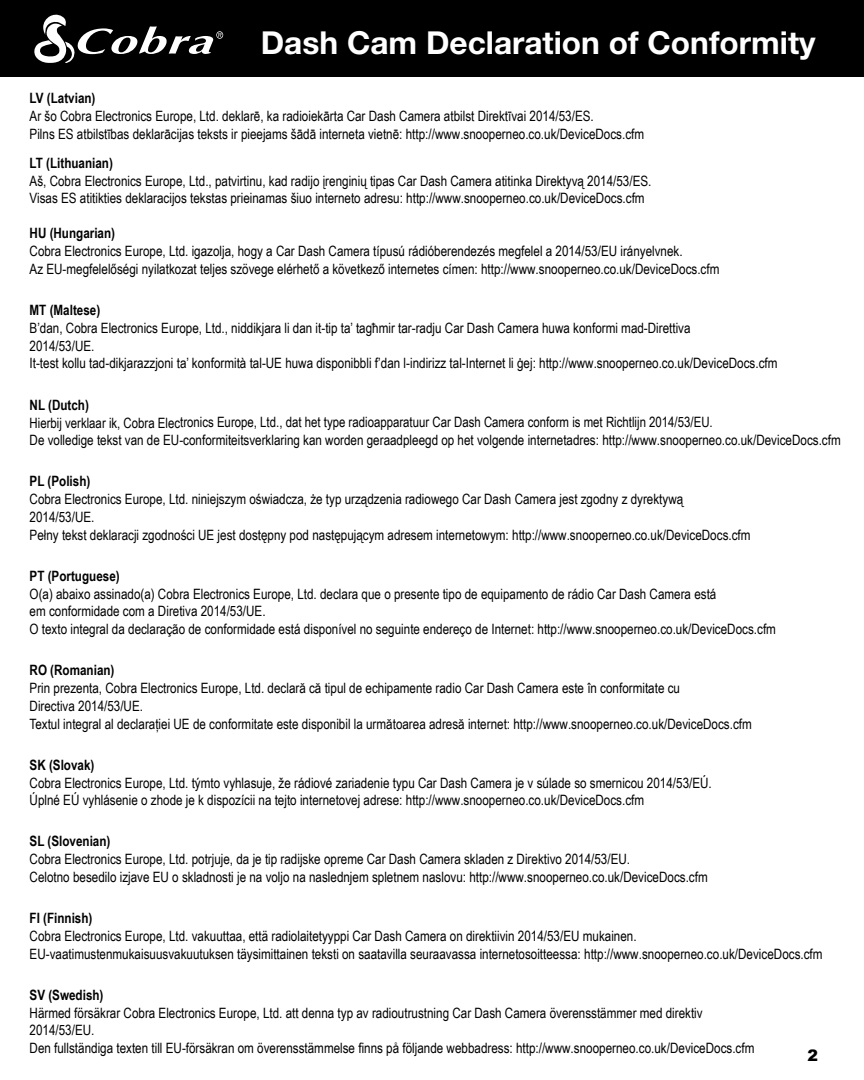
<style>
.page{position:relative;width:864px;height:1080px;background:#fff}
.page>*{position:absolute;margin:0;border:0;box-sizing:border-box;transform-origin:0 0}
.t1{font:700 31.5px "Helvetica Neue LT Std";color:#fff}
.t2{font:900 15.9px "Arial";color:#000}
.t3{font:14.1px/17.7px "Arial Narrow";color:#000}
.t4{font:700 14.1px "Arial Narrow";color:#000}
.s1{font-size:14.4px}
</style>
<div class="page">
<div style="left:0;top:0;width:864px;height:77px;background:#000"></div>
<svg style="left:34px;top:14px;width:189px;height:49px"></svg>
<h1 class="t1" style="left:261px;top:23px;width:556px">Dash Cam Declaration of Conformity</h1>
<p class="t4" style="left:30px;top:87px;width:67px">LV (Latvian)</p>
<p class="t3" style="left:30px;top:106px;width:616px">Ar šo Cobra Electronics Europe, Ltd. deklarē, ka radioiekārta Car Dash Camera atbilst Direktīvai 2014/53/ES.<br>Pilns ES atbilstības deklarācijas teksts ir pieejams šādā interneta vietnē: <span class="s1">http://www.snooperneo.co.uk/DeviceDocs.cfm</span></p>
<p class="t4" style="left:30px;top:152px;width:85px">LT (Lithuanian)</p>
<p class="t3" style="left:30px;top:171px;width:623px">Aš, Cobra Electronics Europe, Ltd., patvirtinu, kad radijo įrenginių tipas Car Dash Camera atitinka Direktyvą 2014/53/ES.<br>Visas ES atitikties deklaracijos tekstas prieinamas šiuo interneto adresu: <span class="s1">http://www.snooperneo.co.uk/DeviceDocs.cfm</span></p>
<p class="t4" style="left:30px;top:223px;width:87px">HU (Hungarian)</p>
<p class="t3" style="left:30px;top:242px;width:691px">Cobra Electronics Europe, Ltd. igazolja, hogy a Car Dash Camera típusú rádióberendezés megfelel a 2014/53/EU irányelvnek.<br>Az EU-megfelelőségi nyilatkozat teljes szövege elérhető a következő internetes címen: <span class="s1">http://www.snooperneo.co.uk/DeviceDocs.cfm</span></p>
<p class="t4" style="left:30px;top:299px;width:72px">MT (Maltese)</p>
<p class="t3" style="left:30px;top:319px;width:749px">B’dan, Cobra Electronics Europe, Ltd., niddikjara li dan it-tip ta’ tagħmir tar-radju Car Dash Camera huwa konformi mad-Direttiva<br>2014/53/UE.<br>It-test kollu tad-dikjarazzjoni ta’ konformità tal-UE huwa disponibbli f’dan l-indirizz tal-Internet li ġej: <span class="s1">http://www.snooperneo.co.uk/DeviceDocs.cfm</span></p>
<p class="t4" style="left:30px;top:394px;width:61px">NL (Dutch)</p>
<p class="t3" style="left:30px;top:413px;width:813px">Hierbij verklaar ik, Cobra Electronics Europe, Ltd., dat het type radioapparatuur Car Dash Camera conform is met Richtlijn 2014/53/EU.<br>De volledige tekst van de EU-conformiteitsverklaring kan worden geraadpleegd op het volgende internetadres: <span class="s1">http://www.snooperneo.co.uk/DeviceDocs.cfm</span></p>
<p class="t4" style="left:30px;top:471px;width:62px">PL (Polish)</p>
<p class="t3" style="left:30px;top:490px;width:723px">Cobra Electronics Europe, Ltd. niniejszym oświadcza, że typ urządzenia radiowego Car Dash Camera jest zgodny z dyrektywą<br>2014/53/UE.<br>Pełny tekst deklaracji zgodności UE jest dostępny pod następującym adresem internetowym: <span class="s1">http://www.snooperneo.co.uk/DeviceDocs.cfm</span></p>
<p class="t4" style="left:30px;top:565px;width:92px">PT (Portuguese)</p>
<p class="t3" style="left:30px;top:584px;width:748px">O(a) abaixo assinado(a) Cobra Electronics Europe, Ltd. declara que o presente tipo de equipamento de rádio Car Dash Camera está<br>em conformidade com a Diretiva 2014/53/UE.<br>O texto integral da declaração de conformidade está disponível no seguinte endereço de Internet: <span class="s1">http://www.snooperneo.co.uk/DeviceDocs.cfm</span></p>
<p class="t4" style="left:30px;top:660px;width:86px">RO (Romanian)</p>
<p class="t3" style="left:30px;top:679px;width:724px">Prin prezenta, Cobra Electronics Europe, Ltd. declară că tipul de echipamente radio Car Dash Camera este în conformitate cu<br>Directiva 2014/53/UE.<br>Textul integral al declarației UE de conformitate este disponibil la următoarea adresă internet: <span class="s1">http://www.snooperneo.co.uk/DeviceDocs.cfm</span></p>
<p class="t4" style="left:30px;top:754px;width:66px">SK (Slovak)</p>
<p class="t3" style="left:30px;top:773px;width:684px">Cobra Electronics Europe, Ltd. týmto vyhlasuje, že rádiové zariadenie typu Car Dash Camera je v súlade so smernicou 2014/53/EÚ.<br>Úplné EÚ vyhlásenie o zhode je k dispozícii na tejto internetovej adrese: <span class="s1">http://www.snooperneo.co.uk/DeviceDocs.cfm</span></p>
<p class="t4" style="left:30px;top:831px;width:82px">SL (Slovenian)</p>
<p class="t3" style="left:30px;top:850px;width:680px">Cobra Electronics Europe, Ltd. potrjuje, da je tip radijske opreme Car Dash Camera skladen z Direktivo 2014/53/EU.<br>Celotno besedilo izjave EU o skladnosti je na voljo na naslednjem spletnem naslovu: <span class="s1">http://www.snooperneo.co.uk/DeviceDocs.cfm</span></p>
<p class="t4" style="left:30px;top:908px;width:64px">FI (Finnish)</p>
<p class="t3" style="left:30px;top:927px;width:795px">Cobra Electronics Europe, Ltd. vakuuttaa, että radiolaitetyyppi Car Dash Camera on direktiivin 2014/53/EU mukainen.<br>EU-vaatimustenmukaisuusvakuutuksen täysimittainen teksti on saatavilla seuraavassa internetosoitteessa: <span class="s1">http://www.snooperneo.co.uk/DeviceDocs.cfm</span></p>
<p class="t4" style="left:30px;top:984px;width:75px">SV (Swedish)</p>
<p class="t3" style="left:30px;top:1003px;width:726px">Härmed försäkrar Cobra Electronics Europe, Ltd. att denna typ av radioutrustning Car Dash Camera överensstämmer med direktiv<br>2014/53/EU.<br>Den fullständiga texten till EU-försäkran om överensstämmelse finns på följande webbadress: <span class="s1">http://www.snooperneo.co.uk/DeviceDocs.cfm</span></p>
<p class="t2" style="left:807px;top:1044px;width:12px">2</p>
</div>
